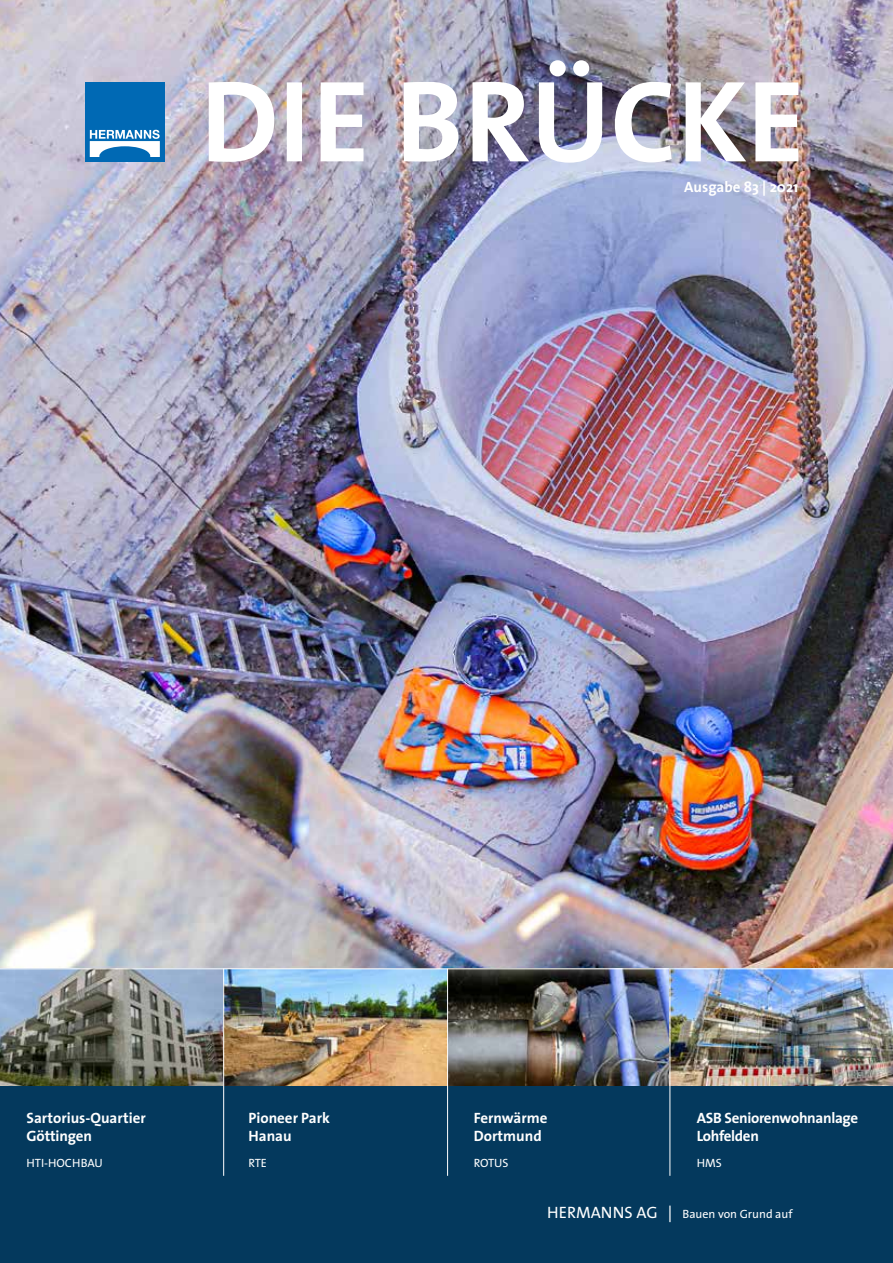
<style>
.page{position:relative;width:893px;height:1263px;background:#fff}
.page>*{position:absolute;margin:0;border:0;box-sizing:border-box;transform-origin:0 0}
.t1{font:700 15px/18px "The Sans";color:#fff}
.t2{font:700 15px/18px "The Sans";letter-spacing:-.02em;color:#fff}
.t3{font:12px "The Sans";color:#fff}
.s1{font-size:16.5px}
</style>
<div class="page">
<div style="left:0;top:963px;width:893px;height:300px;background:#04395d"></div>
<img style="left:0;top:0;width:893px;height:968px">
<img style="left:0;top:969px;width:893px;height:116px">
<img style="left:209px;top:60px;width:589px;height:103px">
<div style="left:85px;top:82px;width:80px;height:79px;background:#0069b4"></div>
<svg style="left:90px;top:130px;width:70px;height:27px"></svg>
<hr style="left:447px;top:968px;width:1px;height:208px;background:#fff">
<hr style="left:0;top:968px;width:893px;height:1px;background:#fff">
<hr style="left:669px;top:968px;width:1px;height:208px;background:#fff">
<hr style="left:223px;top:968px;width:1px;height:208px;background:#fff">
<p class="t1" style="left:684px;top:177px;width:116px">Ausgabe 83 | 2021</p>
<p class="t1" style="left:27px;top:1109px;width:121px">Sartorius-Quartier<br>Göttingen</p>
<p class="t3" style="left:27px;top:1153px;width:78px">HTI-HOCHBAU</p>
<p class="t1" style="left:249px;top:1109px;width:83px">Pioneer Park<br>Hanau</p>
<p class="t3" style="left:249px;top:1153px;width:20px">RTE</p>
<p class="t1" style="left:474px;top:1109px;width:75px">Fernwärme<br>Dortmund</p>
<p class="t3" style="left:474px;top:1153px;width:36px">ROTUS</p>
<p class="t2" style="left:697px;top:1109px;width:163px">ASB Seniorenwohnanlage<br>Lohfelden</p>
<p class="t3" style="left:697px;top:1153px;width:27px">HMS</p>
<p class="t3" style="left:547px;top:1203px;width:247px"><span class="s1">HERMANNS AG |</span> Bauen von Grund auf</p>
</div>
